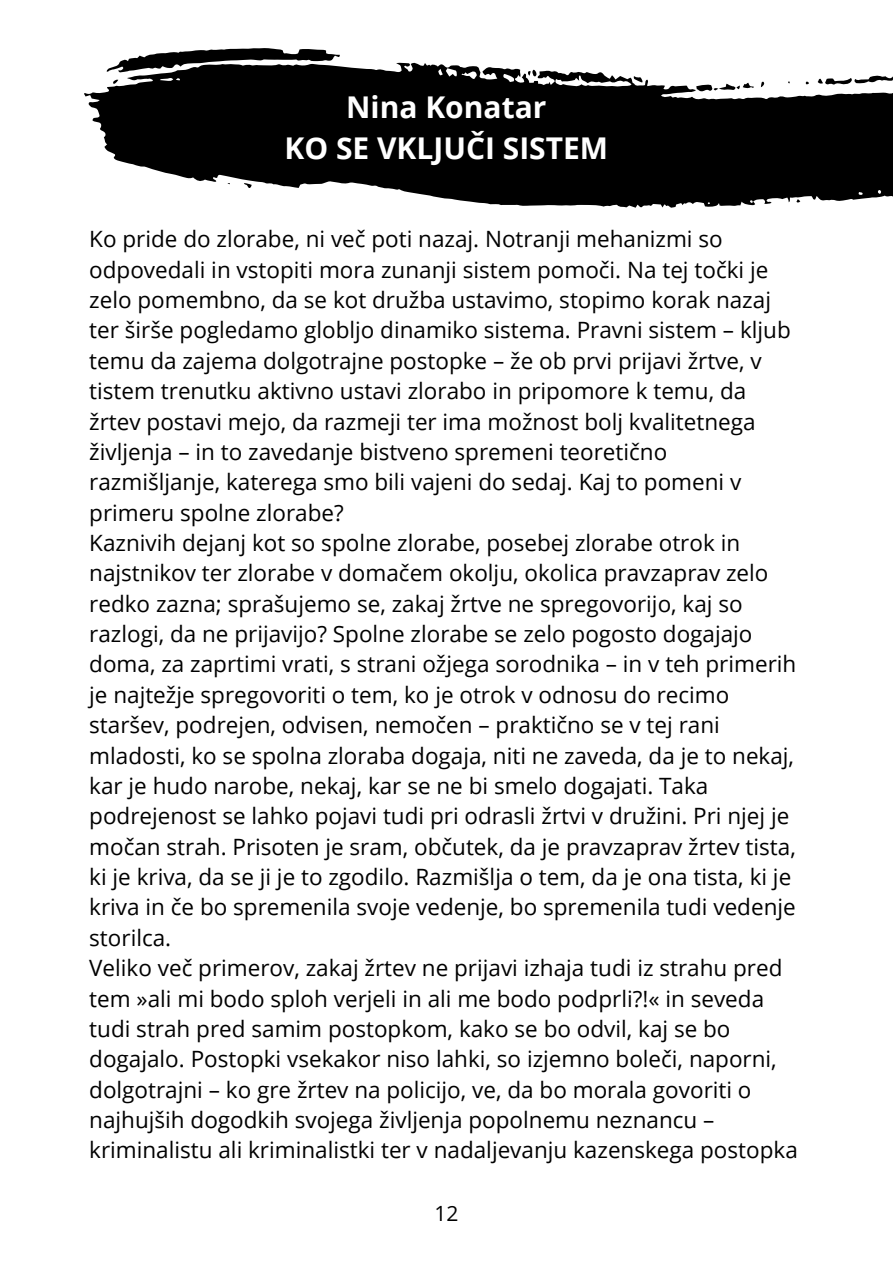
<style>
.page{position:relative;width:893px;height:1264px;background:#fff}
.page>*{position:absolute;margin:0;border:0;box-sizing:border-box;transform-origin:0 0}
.t1{font:700 30px/41.5px "Open Sans";color:#fff;text-align:center}
.t2{font:22.5px/30.3px "Open Sans";color:#000}
.t3{font:21px "Open Sans";color:#000}
</style>
<div class="page">
<svg style="left:84px;top:48px;width:808px;height:160px;fill:#000"></svg>
<h1 class="t1" style="left:284px;top:85px;width:325px">Nina Konatar<br>KO SE VKLJUČI SISTEM</h1>
<p class="t2" style="left:89px;top:223px;width:710px">Ko pride do zlorabe, ni več poti nazaj. Notranji mehanizmi so odpovedali in vstopiti mora zunanji sistem pomoči. Na tej točki je zelo pomembno, da se kot družba ustavimo, stopimo korak nazaj ter širše pogledamo globljo dinamiko sistema. Pravni sistem – kljub temu da zajema dolgotrajne postopke – že ob prvi prijavi žrtve, v tistem trenutku aktivno ustavi zlorabo in pripomore k temu, da žrtev postavi mejo, da razmeji ter ima možnost bolj kvalitetnega življenja – in to zavedanje bistveno spremeni teoretično razmišljanje, katerega smo bili vajeni do sedaj. Kaj to pomeni v primeru spolne zlorabe?<br>Kaznivih dejanj kot so spolne zlorabe, posebej zlorabe otrok in najstnikov ter zlorabe v domačem okolju, okolica pravzaprav zelo redko zazna; sprašujemo se, zakaj žrtve ne spregovorijo, kaj so razlogi, da ne prijavijo? Spolne zlorabe se zelo pogosto dogajajo doma, za zaprtimi vrati, s strani ožjega sorodnika – in v teh primerih je najtežje spregovoriti o tem, ko je otrok v odnosu do recimo staršev, podrejen, odvisen, nemočen – praktično se v tej rani mladosti, ko se spolna zloraba dogaja, niti ne zaveda, da je to nekaj, kar je hudo narobe, nekaj, kar se ne bi smelo dogajati. Taka podrejenost se lahko pojavi tudi pri odrasli žrtvi v družini. Pri njej je močan strah. Prisoten je sram, občutek, da je pravzaprav žrtev tista, ki je kriva, da se ji je to zgodilo. Razmišlja o tem, da je ona tista, ki je kriva in če bo spremenila svoje vedenje, bo spremenila tudi vedenje storilca.<br>Veliko več primerov, zakaj žrtev ne prijavi izhaja tudi iz strahu pred tem »ali mi bodo sploh verjeli in ali me bodo podprli?!« in seveda tudi strah pred samim postopkom, kako se bo odvil, kaj se bo dogajalo. Postopki vsekakor niso lahki, so izjemno boleči, naporni, dolgotrajni – ko gre žrtev na policijo, ve, da bo morala govoriti o najhujših dogodkih svojega življenja popolnemu neznancu – kriminalistu ali kriminalistki ter v nadaljevanju kazenskega postopka</p>
<p class="t3" style="left:434px;top:1198px;width:25px">12</p>
</div>
